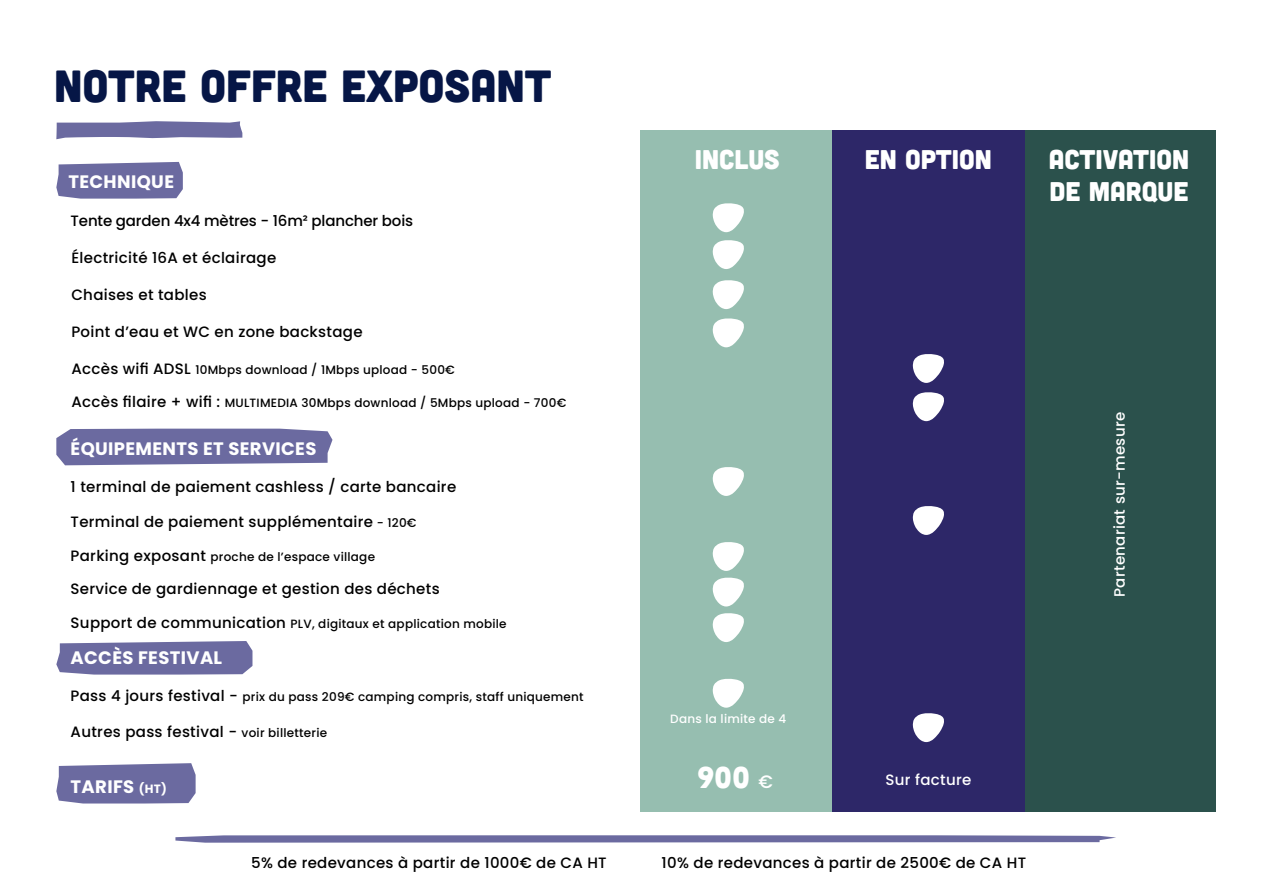
<style>
.page{position:relative;width:1263px;height:893px;background:#fff}
.page>*{position:absolute;margin:0;border:0;box-sizing:border-box;transform-origin:0 0}
.t1{font:45px "Cubano";color:#061646}
.t2{font:30px "Cubano";color:#fff}
.t3{font:27px/32.4px "Cubano";color:#fff}
.t4{font:700 18px "Poppins";letter-spacing:.02em;color:#fff}
.t5{font:500 15px "Poppins";letter-spacing:.02em;color:#000}
.t6{font:500 15px "Poppins";letter-spacing:-.01em;color:#000}
.t7{font:500 15px "Poppins";letter-spacing:.02em;color:#fff}
.t8{font:500 12px "Poppins";letter-spacing:.02em;color:#000}
.t9{font:500 12px "Poppins";letter-spacing:.02em;color:#fff}
.s1{font-size:15px}
.s2{font-size:12px}
.s3{font-family:"Poppins";font-weight:500;font-size:18px}
</style>
<div class="page">
<svg style="left:56px;top:162px;width:127px;height:37px;background:#7675a7"></svg>
<div style="left:56px;top:429px;width:276px;height:36px;background:#6b6aa0"></div>
<svg style="left:175px;top:835px;width:941px;height:8px;background:#7f7ead"></svg>
<svg style="left:56px;top:641px;width:196px;height:34px;background:#7675a7"></svg>
<svg style="left:56px;top:763px;width:140px;height:40px;background:#7574a6"></svg>
<svg style="left:56px;top:121px;width:186px;height:18px;background:#8181ae"></svg>
<div style="left:1023px;top:130px;width:192px;height:682px;background:#2b514c"></div>
<div style="left:640px;top:130px;width:192px;height:682px;background:#96beb0"></div>
<div style="left:832px;top:130px;width:192px;height:682px;background:#2d2768"></div>
<svg style="left:713px;top:203px;width:31px;height:29px"></svg>
<svg style="left:713px;top:240px;width:31px;height:29px"></svg>
<svg style="left:713px;top:280px;width:31px;height:29px"></svg>
<svg style="left:913px;top:354px;width:31px;height:29px"></svg>
<svg style="left:713px;top:318px;width:31px;height:29px"></svg>
<svg style="left:913px;top:392px;width:31px;height:29px"></svg>
<svg style="left:713px;top:467px;width:31px;height:29px"></svg>
<svg style="left:713px;top:542px;width:31px;height:29px"></svg>
<svg style="left:713px;top:577px;width:31px;height:29px"></svg>
<svg style="left:713px;top:613px;width:31px;height:29px"></svg>
<svg style="left:713px;top:678px;width:31px;height:30px"></svg>
<svg style="left:913px;top:506px;width:31px;height:29px"></svg>
<svg style="left:913px;top:713px;width:31px;height:29px"></svg>
<h1 class="t1" style="left:54px;top:57px;width:499px">NOTRE OFFRE EXPOSANT</h1>
<p class="t4" style="left:68px;top:171px;width:107px">TECHNIQUE</p>
<p class="t6" style="left:71px;top:212px;width:344px">Tente garden 4x4 mètres - 16m² plancher bois</p>
<p class="t5" style="left:71px;top:249px;width:206px">Électricité 16A et éclairage</p>
<p class="t5" style="left:71px;top:286px;width:137px">Chaises et tables</p>
<p class="t5" style="left:71px;top:323px;width:293px">Point d’eau et WC en zone backstage</p>
<p class="t8" style="left:71px;top:363px;width:385px"><span class="s1">Accès wifi ADSL</span> 10Mbps download / 1Mbps upload - 500€</p>
<p class="t8" style="left:71px;top:395px;width:496px"><span class="s1">Accès filaire + wifi :</span> MULTIMEDIA 30Mbps download / 5Mbps upload - 700€</p>
<p class="t4" style="left:71px;top:438px;width:247px">ÉQUIPEMENTS ET SERVICES</p>
<p class="t5" style="left:71px;top:478px;width:387px">1 terminal de paiement cashless / carte bancaire</p>
<p class="t5" style="left:71px;top:513px;width:347px">Terminal de paiement supplémentaire <span class="s2">- 120€</span></p>
<p class="t8" style="left:71px;top:550px;width:306px"><span class="s1">Parking exposant</span> proche de l’espace village</p>
<p class="t5" style="left:71px;top:580px;width:371px">Service de gardiennage et gestion des déchets</p>
<p class="t8" style="left:71px;top:617px;width:437px"><span class="s1">Support de communication</span> PLV, digitaux et application mobile</p>
<p class="t4" style="left:71px;top:647px;width:153px">ACCÈS FESTIVAL</p>
<p class="t8" style="left:71px;top:689px;width:515px"><span class="s1">Pass 4 jours festival -</span> prix du pass 209€ camping compris, staff uniquement</p>
<p class="t5" style="left:71px;top:723px;width:258px">Autres pass festival - <span class="s2">voir billetterie</span></p>
<p class="t4" style="left:71px;top:776px;width:98px">TARIFS <span class="s2">(HT)</span></p>
<h3 class="t3" style="left:695px;top:142px;width:86px">INCLUS</h3>
<h3 class="t3" style="left:865px;top:142px;width:129px">EN OPTION</h3>
<h3 class="t3" style="left:1049px;top:142px;width:142px">ACTIVATION<br>DE MARQUE</h3>
<p class="t9" style="left:670px;top:712px;width:118px">Dans la limite de 4</p>
<h2 class="t2" style="left:697px;top:758px;width:77px">900 <span class="s3">€</span></h2>
<p class="t7" style="left:885px;top:771px;width:87px">Sur facture</p>
<p class="t7" style="left:1111px;top:597px;width:187px;rotate:-90deg">Partenariat sur-mesure</p>
<p class="t5" style="left:251px;top:854px;width:357px">5% de redevances à partir de 1000€ de CA HT</p>
<p class="t5" style="left:662px;top:854px;width:366px">10% de redevances à partir de 2500€ de CA HT</p>
</div>
